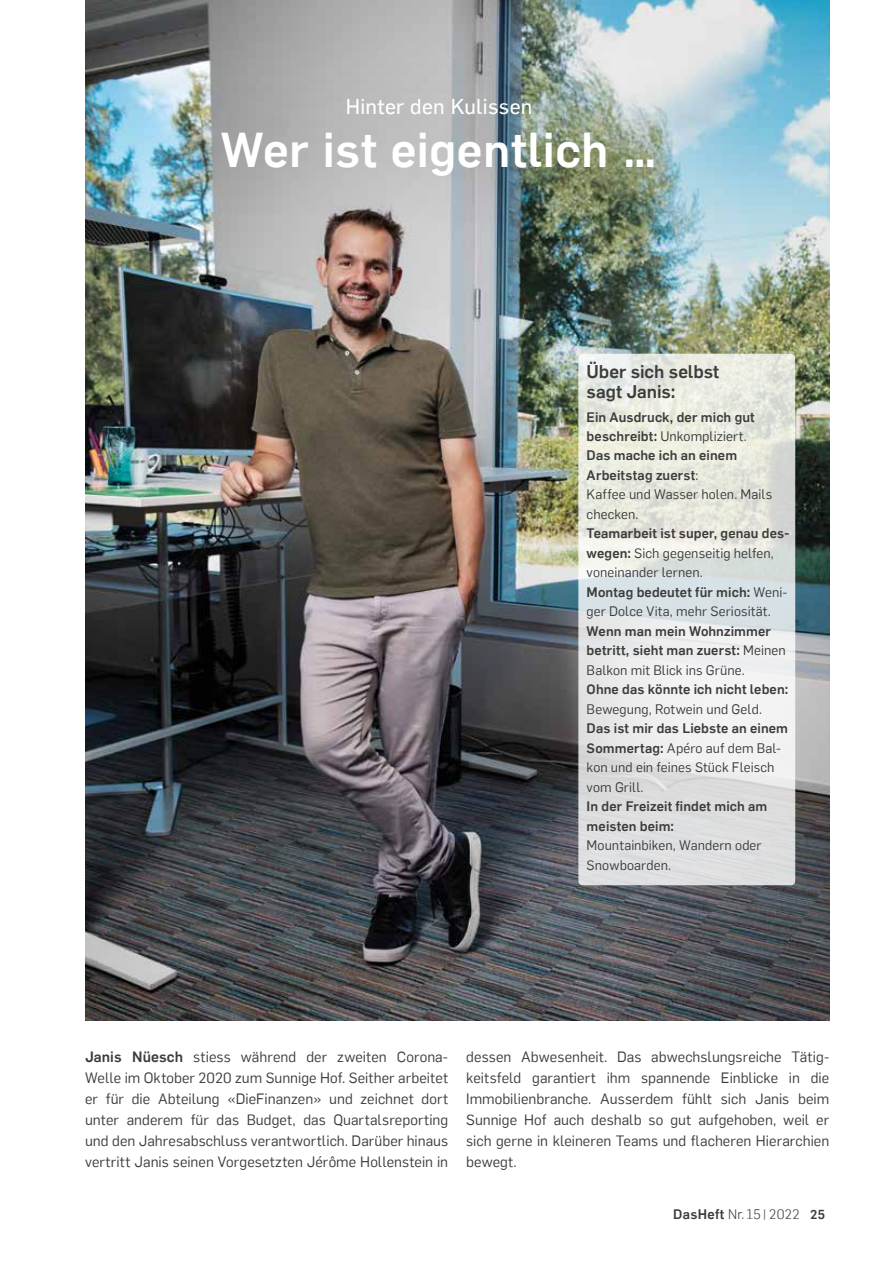
<style>
.page{position:relative;width:893px;height:1263px;background:#fff}
.page>*{position:absolute;margin:0;border:0;box-sizing:border-box;transform-origin:0 0}
.t1{font:500 47.7px "Flama";letter-spacing:.01em;color:#fff}
.t2{font:21px "Flama Basic";letter-spacing:.01em;color:#fff}
.t3{font:500 18px/19.5px "Flama";letter-spacing:-.005em;color:#3c3c3b}
.t4{font:14.7px/21px "Flama";letter-spacing:.005em;color:#3c3c3b;text-align:justify}
.t5{font:13.5px/19.5px "Flama";letter-spacing:.005em;color:#3c3c3b}
.t6{font:500 13.5px/19.5px "Flama";letter-spacing:.01em;color:#3c3c3b}
.t7{font:300 13.5px "Flama";letter-spacing:.03em;color:#3c3c3b}
.s1{font-weight:400}
.s2{font-weight:500}
.s3{font-weight:500;font-size:12.75px}
</style>
<div class="page">
<img style="left:85px;top:0;width:744px;height:1020px">
<div style="left:157px;top:33px;width:554px;height:209px;background:#000;opacity:.25"></div>
<svg style="left:578px;top:354px;width:217px;height:531px"></svg>
<h2 class="t2" style="left:346px;top:92px;width:188px">Hinter den Kulissen</h2>
<h1 class="t1" style="left:221px;top:116px;width:438px">Wer ist eigentlich …</h1>
<p class="t3" style="left:587px;top:361px;width:134px">Über sich selbst sagt Janis:</p>
<p class="t6" style="left:587px;top:406px;width:187px">Ein Ausdruck, der mich gut beschreibt: <span class="s1">Unkompliziert.<br></span>Das mache ich an einem<br>Arbeitstag zuerst<span class="s1">:<br>Kaffee und Wasser holen. Mails checken.</span></p>
<p class="t5" style="left:587px;top:523px;width:204px"><span class="s2">Teamarbeit ist super, genau des&shy;wegen:</span> Sich gegenseitig helfen, voneinander lernen.<br><span class="s2">Montag bedeutet für mich:</span> Weni&shy;ger Dolce Vita, mehr Seriosität.</p>
<p class="t6" style="left:587px;top:620px;width:200px">Wenn man mein Wohnzimmer betritt, sieht man zuerst: <span class="s1">Meinen<br>Balkon mit Blick ins Grüne.</span></p>
<p class="t6" style="left:587px;top:679px;width:203px">Ohne das könnte ich nicht leben:</p>
<p class="t5" style="left:587px;top:698px;width:177px">Bewegung, Rotwein und Geld.</p>
<p class="t5" style="left:587px;top:718px;width:203px"><span class="s2">Das ist mir das Liebste an einem<br>Sommertag:</span> Apéro auf dem Bal&shy;kon und ein feines Stück Fleisch vom Grill.</p>
<p class="t6" style="left:587px;top:796px;width:182px">In der Freizeit findet mich am meisten beim:</p>
<p class="t5" style="left:587px;top:835px;width:176px">Mountainbiken, Wandern oder<br>Snowboarden.</p>
<p class="t4" style="left:85px;top:1045px;width:365px"><span class="s2">Janis Nüesch</span> stiess während der zweiten Corona-Welle im Oktober 2020 zum Sunnige Hof. Seither arbeitet er für die Abteilung «DieFinanzen» und zeichnet dort unter anderem für das Budget, das Quartalsreporting und den Jahresabschluss verantwortlich. Darüber hinaus vertritt Janis seinen Vorgesetzten Jérôme Hollenstein in</p>
<p class="t4" style="left:466px;top:1045px;width:365px">dessen Abwesenheit. Das abwechslungsreiche Tätig&shy;keitsfeld garantiert ihm spannende Einblicke in die Immobilienbranche. Ausserdem fühlt sich Janis beim Sunnige Hof auch deshalb so gut aufgehoben, weil er sich gerne in kleineren Teams und flacheren Hierarchien bewegt.</p>
<p class="t7" style="left:673px;top:1205px;width:153px"><span class="s2">DasHeft</span> Nr. 15 | 2022 <span class="s3">25</span></p>
</div>
